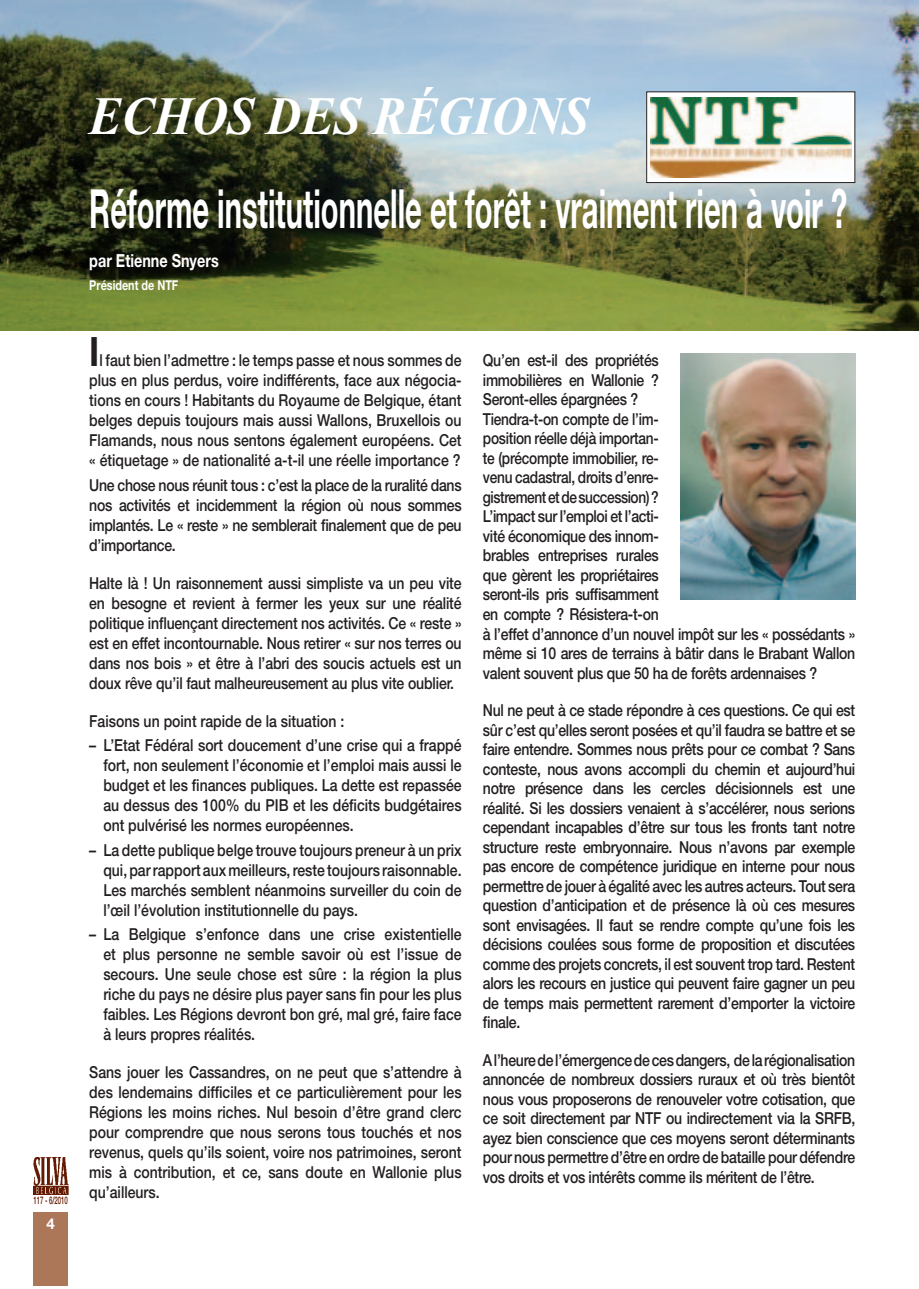
<style>
.page{position:relative;width:919px;height:1289px;background:#fff}
.page>*{position:absolute;margin:0;border:0;box-sizing:border-box;transform-origin:0 0}
.t1{font:700 54px "Helvetica Neue";color:#fff;scale:.54 1}
.t2{font:italic 700 54px "Times New Roman";color:#fff;scale:.9 1}
.t3{font:700 40.5px "Helvetica Neue";color:#231f20;scale:.85 1}
.t4{font:700 18px "Helvetica Neue";color:#fff;scale:.8 1}
.t5{font:500 16.5px/19.5px "Helvetica Neue";letter-spacing:-.02em;color:#231f20;text-align:justify;scale:.85 1}
.t6{font:500 16.5px "Helvetica Neue";color:#231f20;scale:.85 1}
.t7{font:700 15px "Helvetica Neue";color:#fff}
.t8{font:700 13.5px "Helvetica Neue";color:#fff;scale:.8 1}
.t9{font:500 10.5px "Helvetica Neue";letter-spacing:-.01em;color:#641a00;scale:.58 1}
</style>
<div class="page">
<div style="left:34px;top:1212px;width:34px;height:73px;background:#ac7658"></div>
<img style="left:34px;top:1157px;width:34px;height:37px">
<img style="left:0;top:0;width:918px;height:330px">
<div style="left:646px;top:92px;width:208px;height:90px;background:#fff"></div>
<div style="left:646px;top:91px;width:209px;height:92px;border:1px solid #231f20"></div>
<img style="left:680px;top:353px;width:175px;height:247px">
<img style="left:650px;top:98px;width:201px;height:79px">
<h1 class="t2" style="left:89px;top:97px;width:557px">ECHOS DES RÉGIONS</h1>
<p class="t9" style="left:34px;top:1196px;width:61px">117 - 6/2010</p>
<p class="t7" style="left:47px;top:1218px;width:10px">4</p>
<h1 class="t1" style="left:89px;top:189px;width:1404px">Réforme institutionnelle et forêt : vraiment rien à voir ?</h1>
<p class="t4" style="left:89px;top:254px;width:163px">par Etienne Snyers</p>
<p class="t8" style="left:89px;top:280px;width:113px">Président de NTF</p>
<h2 class="t3" style="left:89px;top:337px;width:13px">I</h2>
<p class="t5" style="left:89px;top:352px;width:439px;line-height:20px;text-indent:10px">l faut bien l’admettre : le temps passe et nous sommes de plus en plus perdus, voire indifférents, face aux négocia&shy;tions en cours ! Habitants du Royaume de Belgique, étant belges depuis toujours mais aussi Wallons, Bruxellois ou Flamands, nous nous sentons également européens. Cet « étiquetage » de nationalité a-t-il une réelle importance ?</p>
<p class="t5" style="left:89px;top:477px;width:439px;line-height:20px">Une chose nous réunit tous : c’est la place de la ruralité dans nos activités et incidemment la région où nous sommes implantés. Le « reste » ne semblerait finalement que de peu d’importance.</p>
<p class="t5" style="left:89px;top:575px;width:439px;line-height:20px">Halte là ! Un raisonnement aussi simpliste va un peu vite en besogne et revient à fermer les yeux sur une réalité politique influençant directement nos activités. Ce « reste » est en effet incontournable. Nous retirer « sur nos terres ou dans nos bois » et être à l’abri des soucis actuels est un doux rêve qu’il faut malheureusement au plus vite oublier.</p>
<p class="t6" style="left:89px;top:715px;width:301px">Faisons un point rapide de la situation :</p>
<p class="t5" style="left:103px;top:737px;width:423px;line-height:20px;text-indent:-14px">– L’Etat Fédéral sort doucement d’une crise qui a frappé fort, non seulement l’économie et l’emploi mais aussi le budget et les finances publiques. La dette est repassée au dessus des 100% du PIB et les déficits budgétaires ont pulvérisé les normes européennes.</p>
<p class="t5" style="left:103px;top:841px;width:423px;line-height:20px;text-indent:-14px">– La dette publique belge trouve toujours preneur à un prix qui, par rapport aux meilleurs, reste toujours raisonnable.<br>Les marchés semblent néanmoins surveiller du coin de l’œil l’évolution institutionnelle du pays.</p>
<p class="t5" style="left:103px;top:925px;width:423px;line-height:20px;text-indent:-14px">– La Belgique s’enfonce dans une crise existentielle et plus personne ne semble savoir où est l’issue de secours. Une seule chose est sûre : la région la plus riche du pays ne désire plus payer sans fin pour les plus faibles. Les Régions devront bon gré, mal gré, faire face à leurs propres réalités.</p>
<p class="t5" style="left:89px;top:1063px;width:439px;line-height:20px">Sans jouer les Cassandres, on ne peut que s’attendre à des lendemains difficiles et ce particulièrement pour les Régions les moins riches. Nul besoin d’être grand clerc pour comprendre que nous serons tous touchés et nos revenus, quels qu’ils soient, voire nos patrimoines, seront mis à contribution, et ce, sans doute en Wallonie plus qu’ailleurs.</p>
<p class="t5" style="left:483px;top:352px;width:439px;text-align:left">Qu’en est-il des propriétés<br>immobilières en Wallonie ?<br>Seront-elles épargnées ?<br>Tiendra-t-on compte de l’im-<br>position réelle déjà importan-<br>te (précompte immobilier, re-<br>venu cadastral, droits d’enre-<br>gistrement et de succession) ?<br>L’impact sur l’emploi et l’acti-<br>vité économique des innom-<br>brables entreprises rurales<br>que gèrent les propriétaires<br>seront-ils pris suffisamment<br>en compte ? Résistera-t-on<br>à l’effet d’annonce d’un nouvel impôt sur les « possédants » même si 10 ares de terrains à bâtir dans le Brabant Wallon valent souvent plus que 50 ha de forêts ardennaises ?</p>
<p class="t5" style="left:483px;top:702px;width:439px">Nul ne peut à ce stade répondre à ces questions. Ce qui est sûr c’est qu’elles seront posées et qu’il faudra se battre et se faire entendre. Sommes nous prêts pour ce combat ? Sans conteste, nous avons accompli du chemin et aujourd’hui notre présence dans les cercles décisionnels est une réalité. Si les dossiers venaient à s’accélérer, nous serions cependant incapables d’être sur tous les fronts tant notre structure reste embryonnaire. Nous n’avons par exemple pas encore de compétence juridique en interne pour nous permettre de jouer à égalité avec les autres acteurs. Tout sera question d’anticipation et de présence là où ces mesures sont envisagées. Il faut se rendre compte qu’une fois les décisions coulées sous forme de proposition et discutées comme des projets concrets, il est souvent trop tard. Restent alors les recours en justice qui peuvent faire gagner un peu de temps mais permettent rarement d’emporter la victoire finale.</p>
<p class="t5" style="left:483px;top:1051px;width:439px">A l’heure de l’émergence de ces dangers, de la régionalisation annoncée de nombreux dossiers ruraux et où très bientôt nous vous proposerons de renouveler votre cotisation, que ce soit directement par NTF ou indirectement via la SRFB, ayez bien conscience que ces moyens seront déterminants pour nous permettre d’être en ordre de bataille pour défendre vos droits et vos intérêts comme ils méritent de l’être.</p>
</div>
